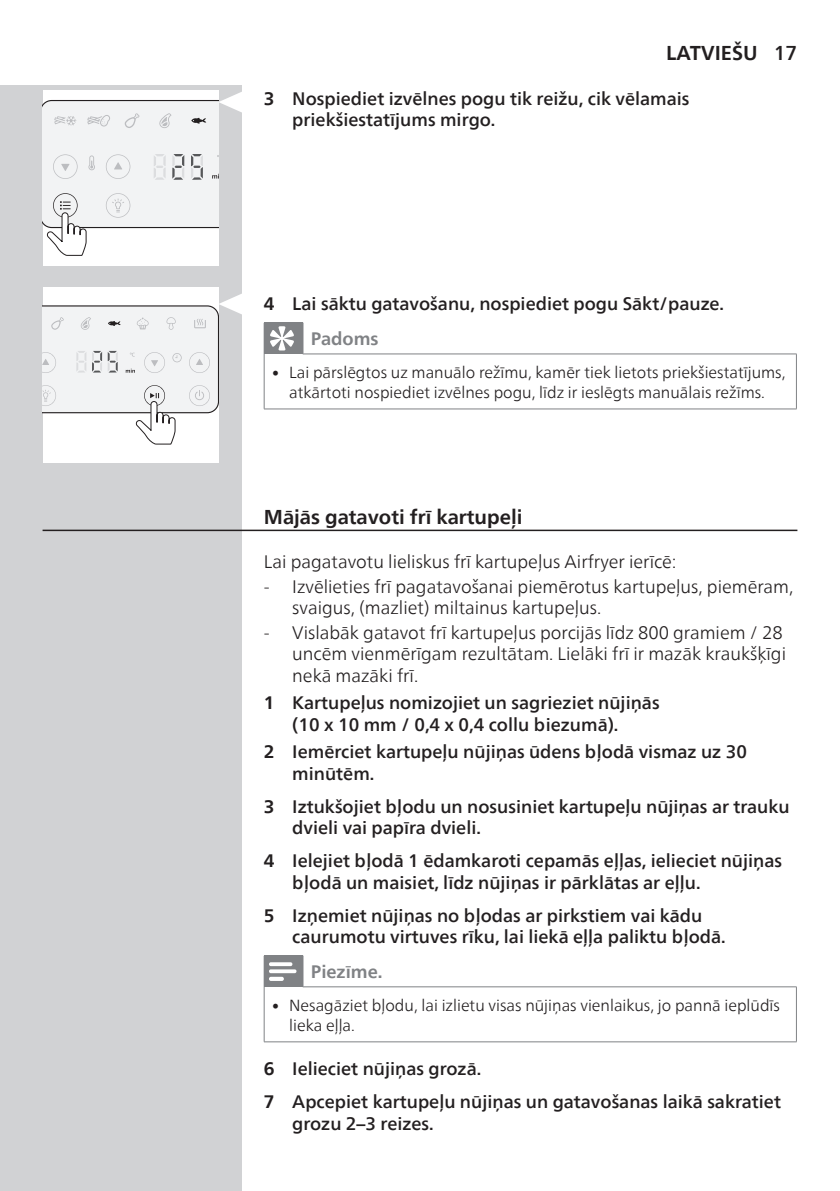
<style>
.page{position:relative;width:840px;height:1191px;background:#fff}
.page>*{position:absolute;margin:0;border:0;box-sizing:border-box;transform-origin:0 0}
.heading-title-paragr{font:700 20px "Neue Frutiger World";color:#231f20}
.t1{font:500 18px/21.6px "Neue Frutiger World";color:#231f20}
.body{font:300 18px/21.6px "Neue Frutiger World";color:#231f20}
.cautions-caption-par{font:700 18px "Neue Frutiger World";color:#808285}
.t2{font:300 16px/19.2px "Neue Frutiger World";color:#231f20;text-align:center}
.s1{font-weight:500}
.s2{font-weight:700}
.s3{font-size:14.2px}
</style>
<div class="page">
<div style="left:0;top:85px;width:241px;height:1106px;background:#d1d2d4"></div>
<hr style="left:43px;top:529px;width:754px;height:2px;background:#231f20">
<div style="left:264px;top:323px;width:39px;height:31px;background:#808285"></div>
<hr style="left:795px;top:354px;width:1px;height:55px;background:#808285">
<hr style="left:264px;top:354px;width:1px;height:55px;background:#808285">
<hr style="left:264px;top:408px;width:39px;height:1px;background:#808285">
<hr style="left:303px;top:408px;width:493px;height:1px;background:#808285">
<hr style="left:264px;top:322px;width:39px;height:1px;background:#808285">
<hr style="left:302px;top:353px;width:494px;height:1px;background:#808285">
<svg style="left:270px;top:326px;width:24px;height:24px"></svg>
<div style="left:264px;top:955px;width:39px;height:31px;background:#808285"></div>
<hr style="left:795px;top:987px;width:1px;height:54px;background:#808285">
<hr style="left:264px;top:986px;width:1px;height:55px;background:#808285">
<hr style="left:264px;top:1041px;width:39px;height:1px;background:#808285">
<hr style="left:303px;top:1041px;width:493px;height:1px;background:#808285">
<hr style="left:302px;top:986px;width:494px;height:1px;background:#808285">
<svg style="left:269px;top:962px;width:27px;height:19px"></svg>
<div style="left:43px;top:90px;width:175px;height:176px;background:#fff"></div>
<svg style="left:43px;top:91px;width:199px;height:165px"></svg>
<div style="left:43px;top:287px;width:175px;height:176px;background:#fff"></div>
<svg style="left:43px;top:293px;width:199px;height:152px"></svg>
<p class="heading-title-paragr" style="left:666px;top:35px;width:133px">LATVIEŠU <span class="s1">17</span></p>
<p class="t1" style="left:292px;top:88px;width:398px;text-indent:-28px"><span class="s2">3</span> Nospiediet izvēlnes pogu tik reižu, cik vēlamais priekšiestatījums mirgo.</p>
<p class="t1" style="left:264px;top:293px;width:461px"><span class="s2">4</span> Lai sāktu gatavošanu, nospiediet pogu Sākt/pauze.</p>
<p class="cautions-caption-par" style="left:311px;top:323px;width:69px">Padoms</p>
<p class="t2" style="left:272px;top:363px;width:514px"><span class="s3">•</span> Lai pārslēgtos uz manuālo režīmu, kamēr tiek lietots priekšiestatījums, atkārtoti nospiediet izvēlnes pogu, līdz ir ieslēgts manuālais režīms.</p>
<p class="heading-title-paragr" style="left:264px;top:499px;width:260px">Mājās gatavoti frī kartupeļi</p>
<p class="body" style="left:264px;top:551px;width:414px">Lai pagatavotu lieliskus frī kartupeļus Airfryer ierīcē:</p>
<p class="body" style="left:292px;top:575px;width:502px;text-indent:-28px">- Izvēlieties frī pagatavošanai piemērotus kartupeļus, piemēram, svaigus, (mazliet) miltainus kartupeļus.</p>
<p class="body" style="left:292px;top:622px;width:495px;text-indent:-28px">- Vislabāk gatavot frī kartupeļus porcijās līdz 800 gramiem / 28 uncēm vienmērīgam rezultātam. Lielāki frī ir mazāk kraukšķīgi nekā mazāki frī.</p>
<p class="t1" style="left:292px;top:692px;width:368px;text-indent:-28px"><span class="s2">1</span> Kartupeļus nomizojiet un sagrieziet nūjiņās (10 x 10 mm / 0,4 x 0,4 collu biezumā).</p>
<p class="t1" style="left:292px;top:741px;width:456px;text-indent:-28px"><span class="s2">2</span> Iemērciet kartupeļu nūjiņas ūdens bļodā vismaz uz 30 minūtēm.</p>
<p class="t1" style="left:292px;top:795px;width:498px;text-indent:-28px"><span class="s2">3</span> Iztukšojiet bļodu un nosusiniet kartupeļu nūjiņas ar trauku dvieli vai papīra dvieli.</p>
<p class="t1" style="left:292px;top:850px;width:491px;text-indent:-28px"><span class="s2">4</span> Ielejiet bļodā 1 ēdamkaroti cepamās eļļas, ielieciet nūjiņas bļodā un maisiet, līdz nūjiņas ir pārklātas ar eļļu.</p>
<p class="t1" style="left:292px;top:904px;width:434px;text-indent:-28px"><span class="s2">5</span> Izņemiet nūjiņas no bļodas ar pirkstiem vai kādu caurumotu virtuves rīku, lai liekā eļļa paliktu bļodā.</p>
<p class="cautions-caption-par" style="left:311px;top:956px;width:73px">Piezīme.</p>
<p class="t2" style="left:289px;top:996px;width:492px;text-align:left;text-indent:-17px"><span class="s3">•</span> Nesagāziet bļodu, lai izlietu visas nūjiņas vienlaikus, jo pannā ieplūdīs lieka eļļa.</p>
<p class="t1" style="left:264px;top:1058px;width:219px"><span class="s2">6</span> Ielieciet nūjiņas grozā.</p>
<p class="t1" style="left:292px;top:1091px;width:490px;text-indent:-28px"><span class="s2">7</span> Apcepiet kartupeļu nūjiņas un gatavošanas laikā sakratiet grozu 2–3 reizes.</p>
</div>
